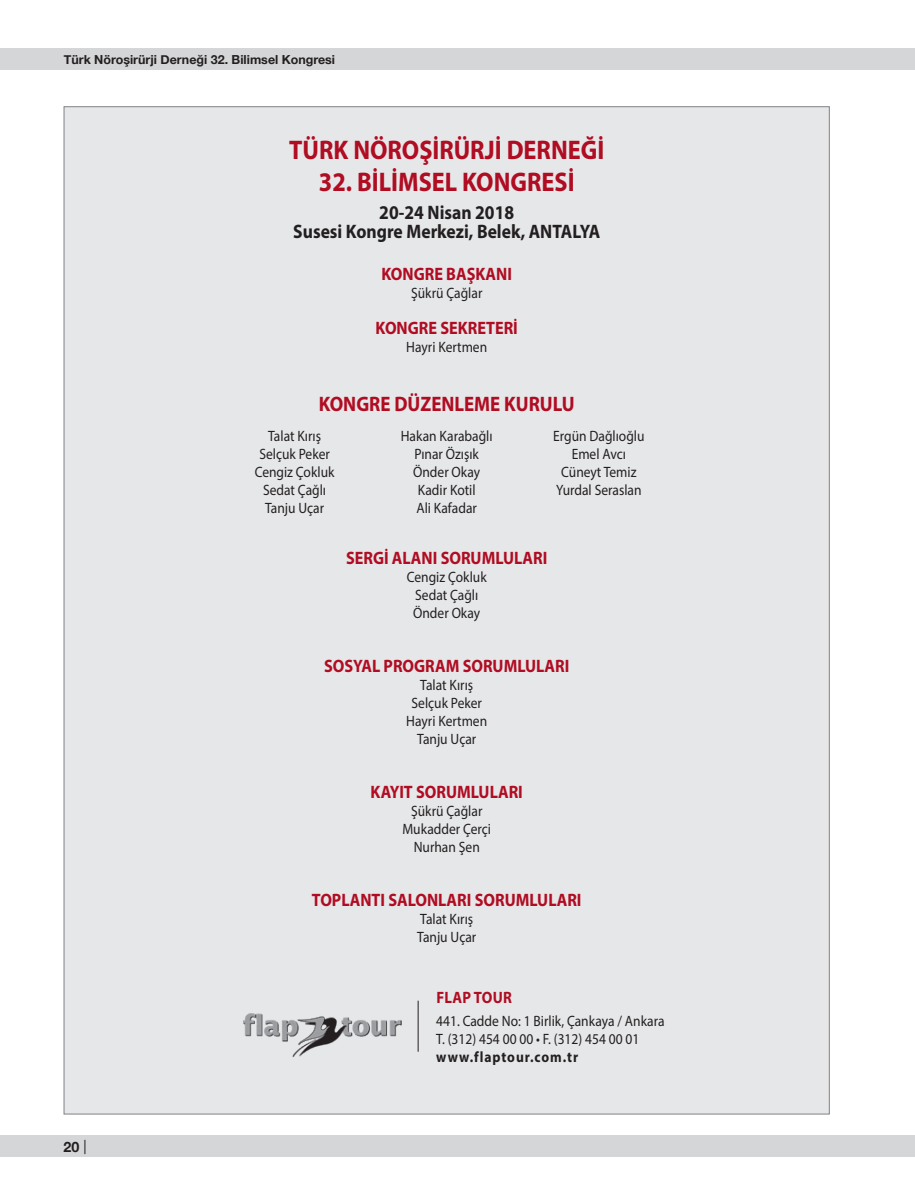
<style>
.page{position:relative;width:915px;height:1191px;background:#fff}
.page>*{position:absolute;margin:0;border:0;box-sizing:border-box;transform-origin:0 0}
.t1{font:700 27px "Myriad Pro";color:#b00c22;scale:.9 1}
.t2{font:700 21px "Myriad Pro";color:#b00c22;scale:.9 1}
.t3{font:700 19.5px/19.2px "Myriad Pro";color:#231f20;text-align:center;scale:.9 1}
.t4{font:700 18px "Myriad Pro";color:#b00c22;scale:.9 1}
.t5{font:700 16.5px "Myriad Pro";letter-spacing:.02em;color:#b00c22;scale:.9 1}
.t6{font:15px/18px "Myriad Pro";color:#231f20;text-align:center;scale:.9 1}
.t7{font:700 15px "Myriad Pro";letter-spacing:.07em;color:#231f20;scale:.9 1}
.t8{font:700 14.25px "Helvetica Neue";color:#231f20}
.t9{font:700 12.45px "Helvetica Neue";color:#231f20}
.s1{font-weight:400}
</style>
<div class="page">
<div style="left:64px;top:106px;width:765px;height:1008px;background:#e6e7e9;border:1px solid #808285"></div>
<div style="left:0;top:49px;width:914px;height:21px;background:#d5d6d8"></div>
<div style="left:0;top:1135px;width:914px;height:22px;background:#d5d6d8"></div>
<img style="left:243px;top:1013px;width:158px;height:44px">
<hr style="left:417px;top:1000px;width:1px;height:51px;background:#231f20">
<p class="t9" style="left:64px;top:49px;width:273px">Türk Nöroşirürji Derneği 32. Bilimsel Kongresi</p>
<h1 class="t1" style="left:289px;top:132px;width:351px">TÜRK NÖROŞİRÜRJİ DERNEĞİ</h1>
<h1 class="t1" style="left:319px;top:164px;width:285px">32. BİLİMSEL KONGRESİ</h1>
<h3 class="t3" style="left:293px;top:202px;width:342px">20-24 Nisan 2018<br>Susesi Kongre Merkezi, Belek, ANTALYA</h3>
<p class="t4" style="left:381px;top:263px;width:146px">KONGRE BAŞKANI</p>
<p class="t6" style="left:411px;top:284px;width:81px">Şükrü Çağlar</p>
<p class="t4" style="left:375px;top:317px;width:160px">KONGRE SEKRETERİ</p>
<p class="t6" style="left:406px;top:338px;width:91px">Hayri Kertmen</p>
<h2 class="t2" style="left:318px;top:390px;width:286px">KONGRE DÜZENLEME KURULU</h2>
<p class="t6" style="left:254px;top:426px;width:90px">Talat Kırış<br>Selçuk Peker<br>Cengiz Çokluk<br>Sedat Çağlı<br>Tanju Uçar</p>
<p class="t6" style="left:400px;top:426px;width:103px">Hakan Karabağlı<br>Pınar Özışık<br>Önder Okay<br>Kadir Kotil<br>Ali Kafadar</p>
<p class="t6" style="left:553px;top:426px;width:103px">Ergün Dağlıoğlu<br>Emel Avcı<br>Cüneyt Temiz<br>Yurdal Seraslan</p>
<p class="t4" style="left:346px;top:546px;width:225px">SERGİ ALANI SORUMLULARI</p>
<p class="t6" style="left:406px;top:567px;width:90px">Cengiz Çokluk<br>Sedat Çağlı<br>Önder Okay</p>
<p class="t4" style="left:324px;top:654px;width:274px">SOSYAL PROGRAM SORUMLULARI</p>
<p class="t6" style="left:406px;top:675px;width:91px">Talat Kırış<br>Selçuk Peker<br>Hayri Kertmen<br>Tanju Uçar</p>
<p class="t4" style="left:370px;top:780px;width:171px">KAYIT SORUMLULARI</p>
<p class="t6" style="left:402px;top:801px;width:100px">Şükrü Çağlar<br>Mukadder Çerçi<br>Nurhan Şen</p>
<p class="t4" style="left:312px;top:888px;width:301px">TOPLANTI SALONLARI SORUMLULARI</p>
<p class="t6" style="left:417px;top:909px;width:67px;text-align:left">Talat Kırış<br>Tanju Uçar</p>
<p class="t8" style="left:64px;top:1136px;width:24px">20 <span class="s1">|</span></p>
<p class="t5" style="left:436px;top:987px;width:86px">FLAP TOUR</p>
<p class="t6" style="left:436px;top:1011px;width:255px;text-align:left">441. Cadde No: 1 Birlik, Çankaya / Ankara<br>T. (312) 454 00 00 • F. (312) 454 00 01</p>
<p class="t7" style="left:436px;top:1047px;width:159px">www.flaptour.com.tr</p>
</div>
